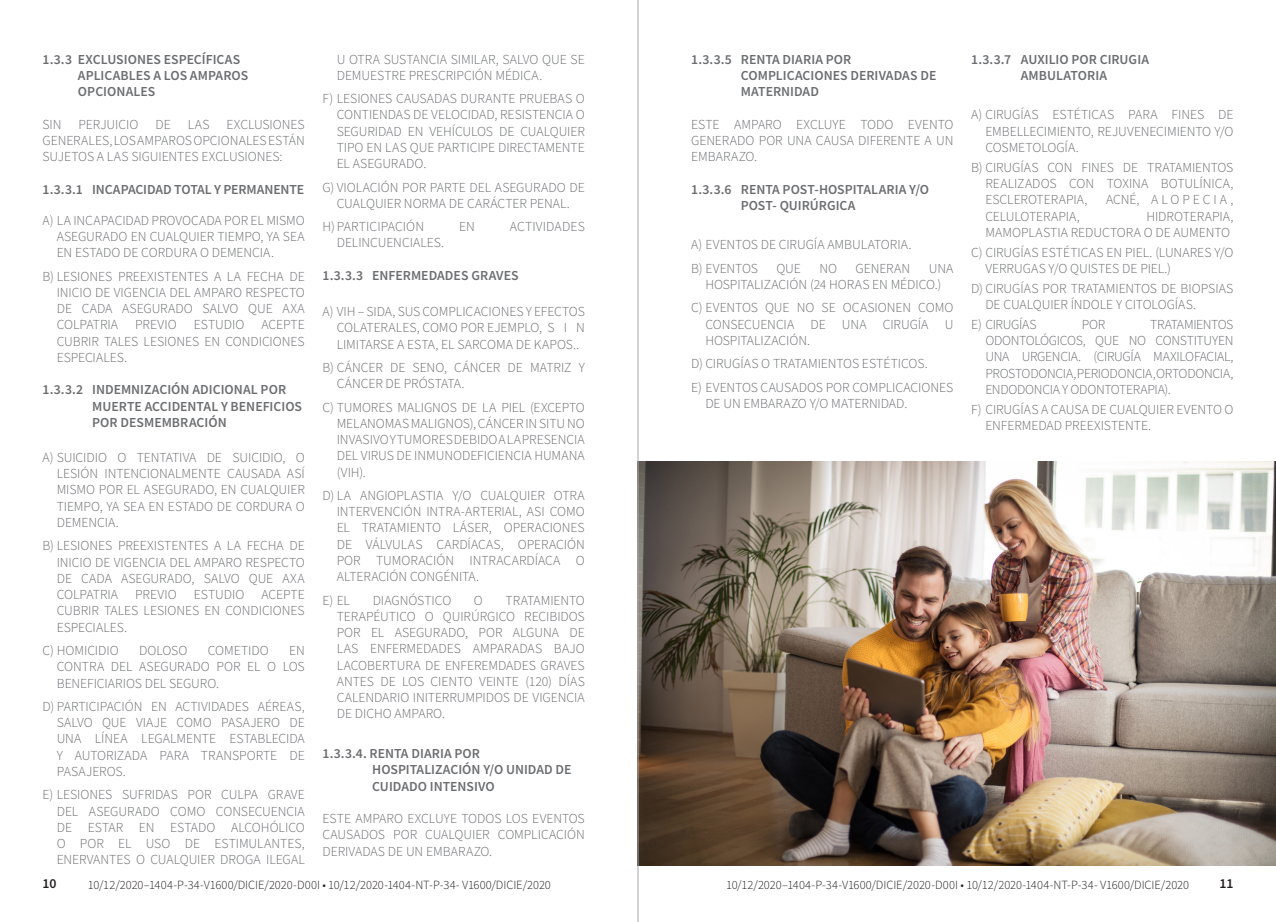
<style>
.page{position:relative;width:1276px;height:922px;background:#fff}
.page>*{position:absolute;margin:0;border:0;box-sizing:border-box;transform-origin:0 0}
.Parrafo{font:300 13.75px/16.2px "Source Sans Pro";letter-spacing:-.005em;color:#6c6d70;text-align:justify}
._1_1_1_1{font:600 13.75px/16.2px "Source Sans Pro";color:#6c6d70}
._1_1_1{font:600 13.75px/16.2px "Source Sans Pro";color:#6c6d70}
.Parrafo-2{font:300 13.75px "Source Sans Pro";letter-spacing:.2em;color:#6c6d70}
.Parrafo-3{font:300 13.75px "Source Sans Pro";letter-spacing:-.025em;color:#6c6d70}
.t1{font:600 13.75px "Source Sans Pro";color:#231f20}
.t2{font:300 12.5px "Source Sans Pro";letter-spacing:-.005em;color:#231f20}
</style>
<div class="page">
<img style="left:638px;top:462px;width:637px;height:403px">
<hr style="left:637px;top:0;width:1px;height:921px;background:#a8a9ad">
<p class="_1_1_1" style="left:78px;top:51px;width:172px;text-indent:-35px">1.3.3 EXCLUSIONES ESPECÍFICAS<br>APLICABLES A LOS AMPAROS<br>OPCIONALES</p>
<p class="Parrafo" style="left:43px;top:116px;width:264px">SIN PERJUICIO DE LAS EXCLUSIONES GENERALES, LOS AMPAROS OPCIONALES ESTÁN SUJETOS A LAS SIGUIENTES EXCLUSIONES:</p>
<p class="_1_1_1_1" style="left:43px;top:181px;width:263px">1.3.3.1 INCAPACIDAD TOTAL Y PERMANENTE</p>
<p class="Parrafo" style="left:57px;top:212px;width:250px;text-indent:-14px">A) LA INCAPACIDAD PROVOCADA POR EL MISMO ASEGURADO EN CUALQUIER TIEMPO, YA SEA EN ESTADO DE CORDURA O DEMENCIA.</p>
<p class="Parrafo" style="left:57px;top:268px;width:250px;text-indent:-14px">B) LESIONES PREEXISTENTES A LA FECHA DE INICIO DE VIGENCIA DEL AMPARO RESPECTO DE CADA ASEGURADO SALVO QUE AXA COLPATRIA PREVIO ESTUDIO ACEPTE CUBRIR TALES LESIONES EN CONDICIONES ESPECIALES.</p>
<p class="_1_1_1_1" style="left:92px;top:381px;width:211px;text-indent:-50px">1.3.3.2 INDEMNIZACIÓN ADICIONAL POR<br>MUERTE ACCIDENTAL Y BENEFICIOS<br>POR DESMEMBRACIÓN</p>
<p class="Parrafo" style="left:57px;top:449px;width:250px;text-indent:-14px">A) SUICIDIO O TENTATIVA DE SUICIDIO, O LESIÓN INTENCIONALMENTE CAUSADA ASÍ MISMO POR EL ASEGURADO, EN CUALQUIER TIEMPO, YA SEA EN ESTADO DE CORDURA O DEMENCIA.</p>
<p class="Parrafo" style="left:57px;top:537px;width:250px;text-indent:-14px">B) LESIONES PREEXISTENTES A LA FECHA DE INICIO DE VIGENCIA DEL AMPARO RESPECTO DE CADA ASEGURADO, SALVO QUE AXA COLPATRIA PREVIO ESTUDIO ACEPTE CUBRIR TALES LESIONES EN CONDICIONES ESPECIALES.</p>
<p class="Parrafo" style="left:43px;top:642px;width:78px">C) HOMICIDIO</p>
<p class="Parrafo" style="left:139px;top:642px;width:50px">DOLOSO</p>
<p class="Parrafo" style="left:208px;top:642px;width:63px">COMETIDO</p>
<p class="Parrafo" style="left:57px;top:642px;width:250px;text-indent:232px">EN CONTRA DEL ASEGURADO POR EL O LOS BENEFICIARIOS DEL SEGURO.</p>
<p class="Parrafo" style="left:57px;top:698px;width:250px;text-indent:-14px">D) PARTICIPACIÓN EN ACTIVIDADES AÉREAS, SALVO QUE VIAJE COMO PASAJERO DE UNA LÍNEA LEGALMENTE ESTABLECIDA Y AUTORIZADA PARA TRANSPORTE DE PASAJEROS.</p>
<p class="Parrafo" style="left:57px;top:786px;width:250px;text-indent:-14px">E) LESIONES SUFRIDAS POR CULPA GRAVE DEL ASEGURADO COMO CONSECUENCIA DE ESTAR EN ESTADO ALCOHÓLICO O POR EL USO DE ESTIMULANTES, ENERVANTES O CUALQUIER DROGA ILEGAL</p>
<p class="Parrafo" style="left:337px;top:51px;width:249px">U OTRA SUSTANCIA SIMILAR, SALVO QUE SE<br>DEMUESTRE PRESCRIPCIÓN MÉDICA.</p>
<p class="Parrafo" style="left:337px;top:90px;width:250px;text-indent:-14px">F) LESIONES CAUSADAS DURANTE PRUEBAS O CONTIENDAS DE VELOCIDAD, RESISTENCIA O SEGURIDAD EN VEHÍCULOS DE CUALQUIER TIPO EN LAS QUE PARTICIPE DIRECTAMENTE EL ASEGURADO.</p>
<p class="Parrafo" style="left:322px;top:179px;width:264px;text-align:center">G) VIOLACIÓN POR PARTE DEL ASEGURADO DE<br>CUALQUIER NORMA DE CARÁCTER PENAL.</p>
<p class="Parrafo" style="left:322px;top:218px;width:103px">H)PARTICIPACIÓN</p>
<p class="Parrafo" style="left:459px;top:218px;width:17px">EN</p>
<p class="Parrafo" style="left:510px;top:218px;width:76px">ACTIVIDADES</p>
<p class="Parrafo" style="left:337px;top:235px;width:109px">DELINCUENCIALES.</p>
<p class="_1_1_1_1" style="left:322px;top:267px;width:198px">1.3.3.3 ENFERMEDADES GRAVES</p>
<p class="Parrafo" style="left:337px;top:303px;width:250px;text-indent:-14px">A) VIH – SIDA, SUS COMPLICACIONES Y EFECTOS COLATERALES, COMO POR EJEMPLO, S I N LIMITARSE A ESTA, EL SARCOMA DE KAPOS..</p>
<p class="Parrafo" style="left:337px;top:359px;width:250px;text-indent:-14px">B) CÁNCER DE SENO, CÁNCER DE MATRIZ Y<br>CÁNCER DE PRÓSTATA.</p>
<p class="Parrafo" style="left:337px;top:399px;width:250px;text-indent:-14px">C) TUMORES MALIGNOS DE LA PIEL (EXCEPTO MELANOMAS MALIGNOS), CÁNCER IN SITU NO INVASIVO Y TUMORES DEBIDO A LA PRESENCIA DEL VIRUS DE INMUNODEFICIENCIA HUMANA (VIH).</p>
<p class="Parrafo" style="left:337px;top:487px;width:250px;text-indent:-14px">D) LA ANGIOPLASTIA Y/O CUALQUIER OTRA INTERVENCIÓN INTRA-ARTERIAL, ASI COMO EL TRATAMIENTO LÁSER, OPERACIONES DE VÁLVULAS CARDÍACAS, OPERACIÓN POR TUMORACIÓN INTRACARDÍACA O ALTERACIÓN CONGÉNITA.</p>
<p class="Parrafo" style="left:322px;top:591px;width:29px">E) EL</p>
<p class="Parrafo" style="left:373px;top:591px;width:80px">DIAGNÓSTICO</p>
<p class="Parrafo" style="left:474px;top:591px;width:10px">O</p>
<p class="Parrafo" style="left:337px;top:591px;width:250px;text-indent:169px">TRATAMIENTO TERAPÉUTICO O QUIRÚRGICO RECIBIDOS POR EL ASEGURADO, POR ALGUNA DE LAS ENFERMEDADES AMPARADAS BAJO LACOBERTURA DE ENFEREMDADES GRAVES ANTES DE LOS CIENTO VEINTE (120) DÍAS CALENDARIO INITERRUMPIDOS DE VIGENCIA DE DICHO AMPARO.</p>
<p class="_1_1_1_1" style="left:372px;top:745px;width:201px;text-indent:-50px">1.3.3.4. RENTA DIARIA POR<br>HOSPITALIZACIÓN Y/O UNIDAD DE<br>CUIDADO INTENSIVO</p>
<p class="Parrafo" style="left:322px;top:810px;width:264px">ESTE AMPARO EXCLUYE TODOS LOS EVENTOS CAUSADOS POR CUALQUIER COMPLICACIÓN DERIVADAS DE UN EMBARAZO.</p>
<p class="_1_1_1_1" style="left:741px;top:51px;width:197px;text-indent:-50px">1.3.3.5 RENTA DIARIA POR<br>COMPLICACIONES DERIVADAS DE<br>MATERNIDAD</p>
<p class="Parrafo" style="left:691px;top:116px;width:264px">ESTE AMPARO EXCLUYE TODO EVENTO GENERADO POR UNA CAUSA DIFERENTE A UN EMBARAZO.</p>
<p class="_1_1_1_1" style="left:741px;top:181px;width:190px;text-indent:-50px">1.3.3.6 RENTA POST-HOSPITALARIA Y/O<br>POST- QUIRÚRGICA</p>
<p class="Parrafo" style="left:691px;top:237px;width:222px">A) EVENTOS DE CIRUGÍA AMBULATORIA.</p>
<p class="Parrafo" style="left:691px;top:260px;width:68px">B) EVENTOS</p>
<p class="Parrafo" style="left:776px;top:260px;width:26px">QUE</p>
<p class="Parrafo" style="left:819px;top:260px;width:19px">NO</p>
<p class="Parrafo" style="left:855px;top:260px;width:56px">GENERAN</p>
<p class="Parrafo" style="left:705px;top:260px;width:250px;text-indent:223px">UNA<br>HOSPITALIZACIÓN (24 HORAS EN MÉDICO.)</p>
<p class="Parrafo" style="left:705px;top:300px;width:250px;text-indent:-14px">C) EVENTOS QUE NO SE OCASIONEN COMO CONSECUENCIA DE UNA CIRUGÍA U HOSPITALIZACIÓN.</p>
<p class="Parrafo" style="left:691px;top:355px;width:238px">D) CIRUGÍAS O TRATAMIENTOS ESTÉTICOS.</p>
<p class="Parrafo" style="left:705px;top:379px;width:250px;text-indent:-14px">E) EVENTOS CAUSADOS POR COMPLICACIONES<br>DE UN EMBARAZO Y/O MATERNIDAD.</p>
<p class="_1_1_1_1" style="left:971px;top:51px;width:179px;text-align:center">1.3.3.7 AUXILIO POR CIRUGIA<br>AMBULATORIA</p>
<p class="Parrafo" style="left:985px;top:107px;width:250px;text-indent:-14px">A) CIRUGÍAS ESTÉTICAS PARA FINES DE EMBELLECIMIENTO, REJUVENECIMIENTO Y/O COSMETOLOGÍA.</p>
<p class="Parrafo" style="left:985px;top:159px;width:250px;text-indent:-14px">B) CIRUGÍAS CON FINES DE TRATAMIENTOS REALIZADOS CON TOXINA BOTULÍNICA, ESCLEROTERAPIA,</p>
<p class="Parrafo-2" style="left:1106px;top:191px;width:129px">ACNÉ, ALOPECIA,</p>
<p class="Parrafo" style="left:985px;top:208px;width:250px;text-align:right">HIDROTERAPIA,<br>MAMOPLASTIA REDUCTORA O DE AUMENTO</p>
<p class="Parrafo" style="left:985px;top:244px;width:250px;text-indent:-14px">C) CIRUGÍAS ESTÉTICAS EN PIEL. (LUNARES Y/O<br>VERRUGAS Y/O QUISTES DE PIEL.)</p>
<p class="Parrafo" style="left:985px;top:280px;width:250px;text-indent:-14px">D) CIRUGÍAS POR TRATAMIENTOS DE BIOPSIAS<br>DE CUALQUIER ÍNDOLE Y CITOLOGÍAS.</p>
<p class="Parrafo-3" style="left:971px;top:315px;width:67px">E) CIRUGÍAS</p>
<p class="Parrafo" style="left:1081px;top:316px;width:25px">POR</p>
<p class="Parrafo" style="left:985px;top:208px;width:96px">CELULOTERAPIA,</p>
<p class="Parrafo" style="left:985px;top:316px;width:250px;text-indent:165px">TRATAMIENTOS ODONTOLÓGICOS, QUE NO CONSTITUYEN UNA URGENCIA. (CIRUGÍA MAXILOFACIAL, PROSTODONCIA, PERIODONCIA, ORTODONCIA, ENDODONCIA Y ODONTOTERAPIA).</p>
<p class="Parrafo" style="left:985px;top:401px;width:250px;text-indent:-14px">F) CIRUGÍAS A CAUSA DE CUALQUIER EVENTO O<br>ENFERMEDAD PREEXISTENTE.</p>
<p class="t1" style="left:43px;top:874px;width:15px">10</p>
<p class="t2" style="left:88px;top:876px;width:464px">10/12/2020–1404-P-34-V1600/DICIE/2020-D00I • 10/12/2020-1404-NT-P-34- V1600/DICIE/2020</p>
<p class="t2" style="left:726px;top:876px;width:464px">10/12/2020–1404-P-34-V1600/DICIE/2020-D00I • 10/12/2020-1404-NT-P-34- V1600/DICIE/2020</p>
<p class="t1" style="left:1219px;top:874px;width:15px">11</p>
</div>
